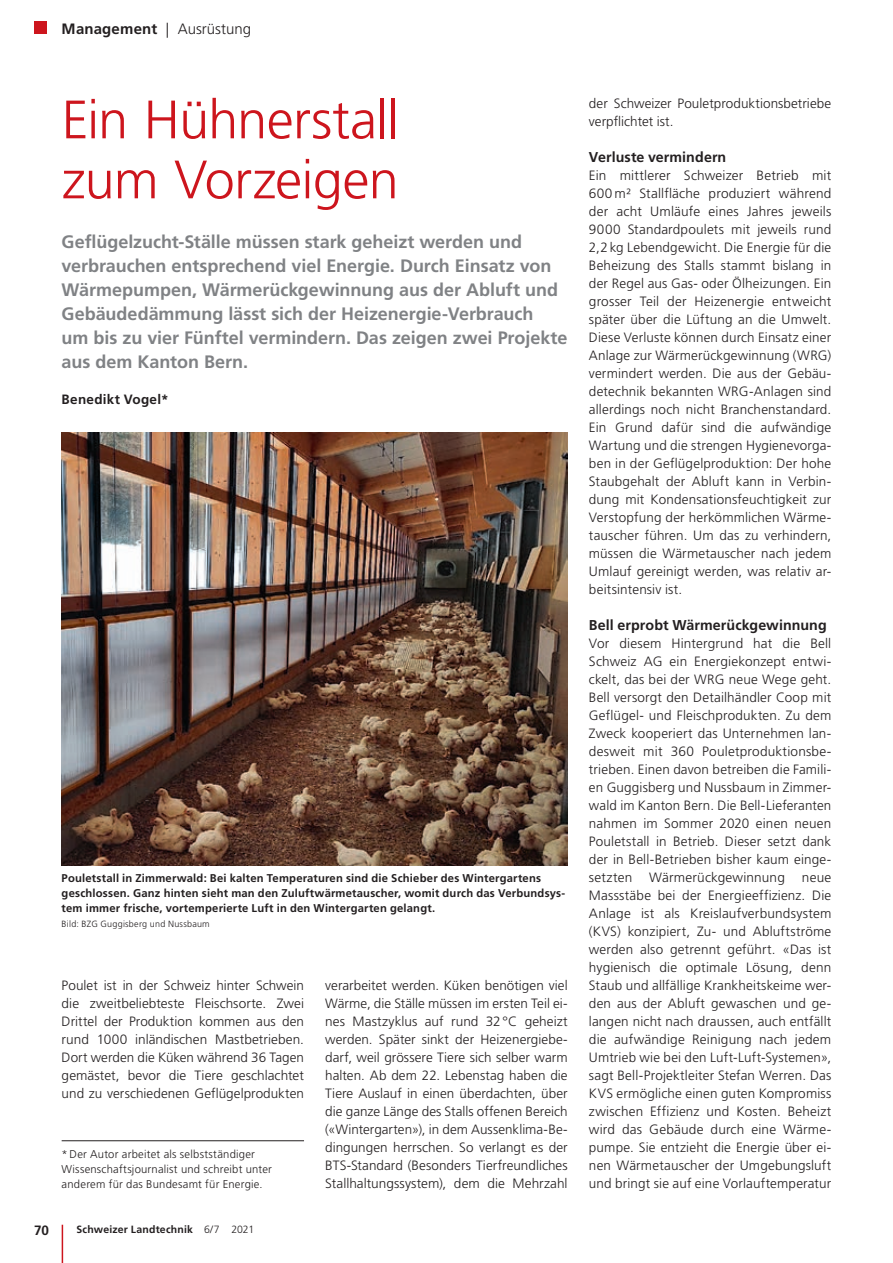
<style>
.page{position:relative;width:893px;height:1263px;background:#fff}
.page>*{position:absolute;margin:0;border:0;box-sizing:border-box;transform-origin:0 0}
.t1{font:300 54px/60px "Frutiger LT Std";letter-spacing:-.015em;color:#cd151d}
.t2{font:700 18px/24px "Frutiger LT Std";color:#808285}
.t3{font:300 15px "Frutiger LT Std";color:#231f20}
.t4{font:700 14.25px "Frutiger LT Std";letter-spacing:.005em;color:#231f20}
.t5{font:300 13.5px/18px "Frutiger LT Std";letter-spacing:.01em;color:#231f20;text-align:justify}
.t6{font:700 13.5px "Frutiger LT Std";letter-spacing:.02em;color:#231f20}
.t7{font:700 11.25px/15px "Frutiger LT Std";letter-spacing:.015em;color:#231f20}
.t8{font:300 11.25px/15px "Frutiger LT Std";letter-spacing:.02em;color:#231f20}
.t9{font:700 10.5px "Frutiger LT Std";letter-spacing:.015em;color:#231f20}
.t10{font:300 9px "Frutiger LT Std";letter-spacing:.025em;color:#231f20}
.s1{font-weight:700}
.s2{font-weight:300}
</style>
<div class="page">
<div style="left:34px;top:21px;width:13px;height:13px;background:#cd151d"></div>
<hr style="left:62px;top:1225px;width:1px;height:38px;background:#cd151d">
<hr style="left:62px;top:1140px;width:242px;height:1px;background:#231f20">
<img style="left:62px;top:432px;width:506px;height:433px">
<p class="t3" style="left:62px;top:20px;width:191px"><span class="s1">Management</span> | Ausrüstung</p>
<h1 class="t1" style="left:62px;top:90px;width:339px">Ein Hühnerstall zum Vorzeigen</h1>
<p class="t2" style="left:62px;top:229px;width:507px">Geflügelzucht-Ställe müssen stark geheizt werden und verbrauchen entsprechend viel Energie. Durch Einsatz von Wärmepumpen, Wärmerückgewinnung aus der Abluft und Gebäudedämmung lässt sich der Heizenergie-Verbrauch<br>um bis zu vier Fünftel vermindern. Das zeigen zwei Projekte aus dem Kanton Bern.</p>
<p class="t6" style="left:62px;top:391px;width:108px">Benedikt Vogel*</p>
<p class="t7" style="left:62px;top:871px;width:505px">Pouletstall in Zimmerwald: Bei kalten Temperaturen sind die Schieber des Wintergartens geschlossen. Ganz hinten sieht man den Zuluftwärmetauscher, womit durch das Verbundsys&shy;tem immer frische, vortemperierte Luft in den Wintergarten gelangt.</p>
<p class="t10" style="left:62px;top:919px;width:150px">Bild: BZG Guggisberg und Nussbaum</p>
<p class="t5" style="left:62px;top:977px;width:244px">Poulet ist in der Schweiz hinter Schwein die zweitbeliebteste Fleischsorte. Zwei Drittel der Produktion kommen aus den rund 1000 inländischen Mastbetrieben.<br>Dort werden die Küken während 36 Tagen gemästet, bevor die Tiere geschlachtet und zu verschiedenen Geflügelprodukten</p>
<p class="t5" style="left:325px;top:977px;width:244px">verarbeitet werden. Küken benötigen viel Wärme, die Ställe müssen im ersten Teil ei&shy;nes Mastzyklus auf rund 32°C geheizt werden. Später sinkt der Heizenergiebe&shy;darf, weil grössere Tiere sich selber warm halten. Ab dem 22. Lebenstag haben die Tiere Auslauf in einen überdachten, über die ganze Länge des Stalls offenen Bereich («Wintergarten»), in dem Aussenklima-Be&shy;dingungen herrschen. So verlangt es der BTS-Standard (Besonders Tierfreundliches Stallhaltungssystem), dem die Mehrzahl</p>
<p class="t8" style="left:62px;top:1147px;width:212px">*Der Autor arbeitet als selbstständiger<br>Wissenschaftsjournalist und schreibt unter anderem für das Bundesamt für Energie.</p>
<p class="t6" style="left:34px;top:1222px;width:16px">70</p>
<p class="t9" style="left:77px;top:1223px;width:179px">Schweizer Landtechnik <span class="s2">6/7 2021</span></p>
<p class="t5" style="left:589px;top:95px;width:244px">der Schweizer Pouletproduktionsbetriebe verpflichtet ist.</p>
<p class="t4" style="left:589px;top:149px;width:139px">Verluste vermindern</p>
<p class="t5" style="left:589px;top:167px;width:244px">Ein mittlerer Schweizer Betrieb mit 600 m² Stallfläche produziert während der acht Umläufe eines Jahres jeweils 9000 Standardpoulets mit jeweils rund 2,2 kg Lebendgewicht. Die Energie für die Beheizung des Stalls stammt bislang in der Regel aus Gas- oder Ölheizungen. Ein grosser Teil der Heizenergie entweicht später über die Lüftung an die Umwelt.<br>Diese Verluste können durch Einsatz einer Anlage zur Wärmerückgewinnung (WRG) vermindert werden. Die aus der Gebäu&shy;detechnik bekannten WRG-Anlagen sind allerdings noch nicht Branchenstandard.<br>Ein Grund dafür sind die aufwändige Wartung und die strengen Hygienevorga&shy;ben in der Geflügelproduktion: Der hohe Staubgehalt der Abluft kann in Verbin&shy;dung mit Kondensationsfeuchtigkeit zur Verstopfung der herkömmlichen Wärme&shy;tauscher führen. Um das zu verhindern, müssen die Wärmetauscher nach jedem Umlauf gereinigt werden, was relativ ar&shy;beitsintensiv ist.</p>
<p class="t4" style="left:589px;top:617px;width:239px">Bell erprobt Wärmerückgewinnung</p>
<p class="t5" style="left:589px;top:635px;width:244px">Vor diesem Hintergrund hat die Bell Schweiz AG ein Energiekonzept entwi&shy;ckelt, das bei der WRG neue Wege geht.<br>Bell versorgt den Detailhändler Coop mit Geflügel- und Fleischprodukten. Zu dem Zweck kooperiert das Unternehmen lan&shy;desweit mit 360 Pouletproduktionsbe&shy;trieben. Einen davon betreiben die Famili&shy;en Guggisberg und Nussbaum in Zimmer&shy;wald im Kanton Bern. Die Bell-Lieferanten nahmen im Sommer 2020 einen neuen Pouletstall in Betrieb. Dieser setzt dank der in Bell-Betrieben bisher kaum einge&shy;setzten</p>
<p class="t5" style="left:649px;top:869px;width:137px">Wärmerückgewinnung</p>
<p class="t5" style="left:589px;top:869px;width:244px;text-indent:213px">neue Massstäbe bei der Energieeffizienz. Die Anlage ist als Kreislaufverbundsystem (KVS) konzipiert, Zu- und Abluftströme werden also getrennt geführt. «Das ist hygienisch die optimale Lösung, denn Staub und allfällige Krankheitskeime wer&shy;den aus der Abluft gewaschen und ge&shy;langen nicht nach draussen, auch entfällt die aufwändige Reinigung nach jedem Umtrieb wie bei den Luft-Luft-Systemen», sagt Bell-Projektleiter Stefan Werren. Das KVS ermögliche einen guten Kompromiss zwischen Effizienz und Kosten. Beheizt wird das Gebäude durch eine Wärme&shy;pumpe. Sie entzieht die Energie über ei&shy;nen Wärmetauscher der Umgebungsluft und bringt sie auf eine Vorlauftemperatur</p>
</div>
